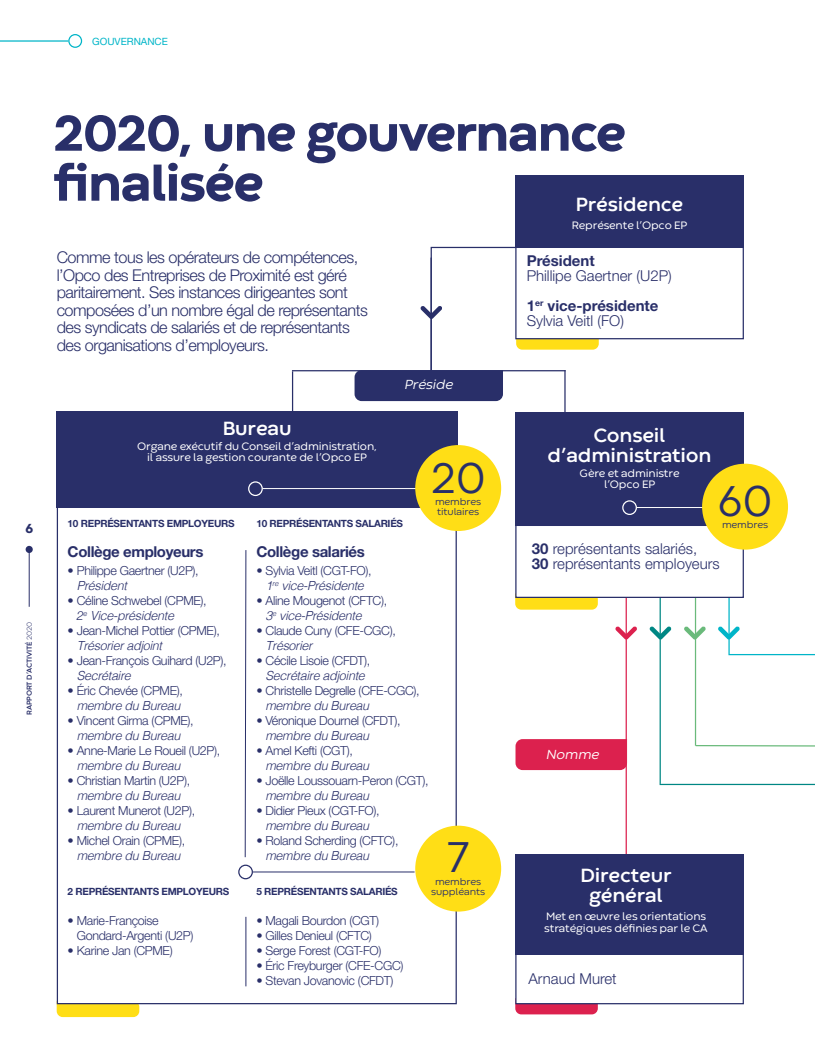
<style>
.page{position:relative;width:815px;height:1063px;background:#fff}
.page>*{position:absolute;margin:0;border:0;box-sizing:border-box;transform-origin:0 0}
.t1{font:800 52.5px/50px "Codec Warm";letter-spacing:-.035em;color:#292f69}
.t2{font:45px "Codec Warm News";color:#292f69}
.t3{font:700 20px/20px "Codec Warm";letter-spacing:-.01em;color:#fff;text-align:center}
.t4{font:300 16.25px/17.5px "Helvetica Neue LT Std";letter-spacing:-.03em;color:#292f69}
.t5{font:300 15px/30px "Helvetica Neue LT Std";color:#292f69}
.t6{font:700 15px "Helvetica Neue LT Std";letter-spacing:-.025em;color:#292f69}
.t7{font:700 15px "Helvetica Neue LT Std";color:#292f69}
.t8{font:italic 13.75px "Codec Warm News";letter-spacing:-.01em;color:#fff}
.t9{font:800 13.75px "Codec Warm";color:#292f69}
.t10{font:300 12.5px/15px "Helvetica Neue LT Std";letter-spacing:-.025em;color:#292f69}
.t11{font:italic 300 12.5px "Helvetica";letter-spacing:-.025em;color:#292f69}
.t12{font:11.25px/11.2px "Codec Warm";letter-spacing:-.01em;color:#fff;text-align:center}
.t13{font:700 10px "Helvetica Neue LT Std";letter-spacing:-.025em;color:#292f69}
.t14{font:10px/10px "Codec Warm News";letter-spacing:-.01em;color:#292f69}
.t15{font:10px "Helvetica Neue LT Std";color:#00b5c8}
.t16{font:700 7.5px "Codec Warm";letter-spacing:-.01em;color:#292f69}
.s1{font-weight:300}
.s2{font-weight:700}
.s3{font-family:"Helvetica Neue LT Std"}
</style>
<div class="page">
<div style="left:26px;top:546px;width:7px;height:7px;background:#292f69;border-radius:50%"></div>
<hr style="left:29px;top:550px;width:1px;height:57px;background:#292f69">
<hr style="left:660px;top:597px;width:1px;height:187px;background:#008784">
<hr style="left:695px;top:581px;width:1px;height:165px;background:#6aba7b">
<hr style="left:626px;top:598px;width:1px;height:272px;background:#dc214e">
<svg style="left:515px;top:1004px;width:83px;height:10px"></svg>
<svg style="left:57px;top:1004px;width:82px;height:13px"></svg>
<svg style="left:515px;top:598px;width:83px;height:12px"></svg>
<div style="left:515px;top:525px;width:229px;height:73px;background:#fff;border:1px solid #292f69"></div>
<div style="left:515px;top:245px;width:229px;height:94px;background:#fff;border:1px solid #292f69"></div>
<div style="left:515px;top:911px;width:229px;height:93px;background:#fff;border:1px solid #292f69"></div>
<div style="left:57px;top:506px;width:400px;height:498px;background:#fff;border:1px solid #292f69"></div>
<hr style="left:292px;top:371px;width:1px;height:44px;background:#292f69">
<hr style="left:564px;top:370px;width:2px;height:56px;background:#292f69">
<div style="left:515px;top:412px;width:229px;height:114px;background:#292f69"></div>
<div style="left:515px;top:175px;width:229px;height:72px;background:#292f69"></div>
<div style="left:515px;top:854px;width:229px;height:101px;background:#292f69"></div>
<hr style="left:637px;top:507px;width:68px;height:1px;background:#fff">
<div style="left:622px;top:500px;width:15px;height:15px;border:1px solid #fff;border-radius:50%"></div>
<div style="left:57px;top:411px;width:401px;height:96px;background:#292f69"></div>
<hr style="left:263px;top:488px;width:195px;height:1px;background:#fff">
<div style="left:248px;top:481px;width:15px;height:15px;border:1px solid #fff;border-radius:50%"></div>
<div style="left:415px;top:445px;width:86px;height:86px;background:#ffde16;border-radius:50%"></div>
<svg style="left:244px;top:550px;width:3px;height:308px"></svg>
<hr style="left:245px;top:917px;width:1px;height:69px;background:#292f69">
<hr style="left:253px;top:872px;width:162px;height:1px;background:#292f69">
<div style="left:238px;top:865px;width:15px;height:14px;border:1px solid #292f69;border-radius:50%"></div>
<hr style="left:660px;top:784px;width:155px;height:1px;background:#008784">
<svg style="left:694px;top:744px;width:121px;height:3px"></svg>
<hr style="left:292px;top:370px;width:274px;height:1px;background:#292f69">
<div style="left:515px;top:739px;width:112px;height:31px;background:#dc214e"></div>
<div style="left:702px;top:464px;width:86px;height:86px;background:#ffde16;border-radius:50%"></div>
<svg style="left:355px;top:246px;width:244px;height:155px"></svg>
<svg style="left:650px;top:626px;width:21px;height:14px"></svg>
<svg style="left:684px;top:626px;width:22px;height:14px"></svg>
<svg style="left:718px;top:594px;width:97px;height:62px"></svg>
<svg style="left:615px;top:626px;width:22px;height:14px"></svg>
<div style="left:415px;top:826px;width:86px;height:86px;background:#ffde16;border-radius:50%"></div>
<hr style="left:0;top:40px;width:68px;height:2px;background:#00b5c8">
<div style="left:68px;top:34px;width:14px;height:14px;border:1px solid #00b5c8;border-radius:50%"></div>
<p class="t15" style="left:92px;top:36px;width:77px">GOUVERNANCE</p>
<p class="t9" style="left:26px;top:519px;width:9px">6</p>
<p class="t16" style="left:25px;top:715px;width:95px;rotate:-90deg">RAPPORT D’ACTIVITÉ <span class="s1">2020</span></p>
<h1 class="t1" style="left:53px;top:112px;width:575px">2020, une gouvernance finalisée</h1>
<h3 class="t3" style="left:576px;top:196px;width:109px">Présidence</h3>
<p class="t12" style="left:572px;top:220px;width:117px">Représente l’Opco EP</p>
<p class="t4" style="left:57px;top:248px;width:313px">Comme tous les opérateurs de compétences, l’Opco des Entreprises de Proximité est géré paritairement. Ses instances dirigeantes sont composées d’un nombre égal de représentants des syndicats de salariés et de représentants des organisations d’employeurs.</p>
<h3 class="t3" style="left:223px;top:420px;width:70px">Bureau</h3>
<p class="t12" style="left:137px;top:441px;width:241px">Organe exécutif du Conseil d’administration, il assure la gestion courante de l’Opco EP</p>
<p class="t8" style="left:404px;top:377px;width:50px">Préside</p>
<h2 class="t2" style="left:431px;top:451px;width:57px">20</h2>
<p class="t14" style="left:435px;top:497px;width:48px">membres titulaires</p>
<p class="t13" style="left:68px;top:517px;width:169px">10 REPRÉSENTANTS EMPLOYEURS</p>
<p class="t6" style="left:68px;top:543px;width:137px">Collège employeurs</p>
<p class="t10" style="left:68px;top:563px;width:133px"><span class="s2">•</span> Philippe Gaertner (U2P),</p>
<p class="t11" style="left:77px;top:575px;width:52px">Président</p>
<p class="t10" style="left:68px;top:593px;width:141px">• Céline Schwebel (CPME),</p>
<p class="t11" style="left:77px;top:605px;width:99px"><span class="s3">2</span><sup>e</sup> Vice-présidente</p>
<p class="t10" style="left:68px;top:623px;width:154px">• Jean-Michel Pottier (CPME),</p>
<p class="t11" style="left:77px;top:635px;width:87px">Trésorier adjoint</p>
<p class="t10" style="left:68px;top:653px;width:161px">• Jean-François Guihard (U2P),</p>
<p class="t11" style="left:77px;top:665px;width:56px">Secrétaire</p>
<p class="t10" style="left:68px;top:683px;width:117px">• Éric Chevée (CPME),</p>
<p class="t11" style="left:77px;top:695px;width:105px">membre du Bureau</p>
<p class="t10" style="left:68px;top:713px;width:128px">• Vincent Girma (CPME),</p>
<p class="t11" style="left:77px;top:725px;width:105px">membre du Bureau</p>
<p class="t10" style="left:68px;top:743px;width:154px">• Anne-Marie Le Roueil (U2P),</p>
<p class="t11" style="left:77px;top:755px;width:105px">membre du Bureau</p>
<p class="t10" style="left:68px;top:773px;width:124px">• Christian Martin (U2P),</p>
<p class="t11" style="left:77px;top:785px;width:105px">membre du Bureau</p>
<p class="t10" style="left:68px;top:803px;width:129px">• Laurent Munerot (U2P),</p>
<p class="t11" style="left:77px;top:815px;width:105px">membre du Bureau</p>
<p class="t10" style="left:68px;top:833px;width:119px">• Michel Orain (CPME),</p>
<p class="t11" style="left:77px;top:845px;width:105px">membre du Bureau</p>
<p class="t13" style="left:68px;top:886px;width:163px">2 REPRÉSENTANTS EMPLOYEURS</p>
<p class="t10" style="left:77px;top:913px;width:118px;text-indent:-9px">• Marie-Françoise<br>Gondard-Argenti (U2P)</p>
<p class="t10" style="left:68px;top:943px;width:107px">• Karine Jan (CPME)</p>
<p class="t13" style="left:256px;top:517px;width:148px">10 REPRÉSENTANTS SALARIÉS</p>
<p class="t6" style="left:256px;top:543px;width:110px">Collège salariés</p>
<p class="t10" style="left:256px;top:563px;width:117px"><span class="s2">•</span> Sylvia Veitl (CGT-FO),</p>
<p class="t11" style="left:266px;top:575px;width:100px">1<sup>re</sup> vice-Présidente</p>
<p class="t10" style="left:256px;top:593px;width:132px"><span class="s2">•</span> Aline Mougenot (CFTC),</p>
<p class="t11" style="left:266px;top:605px;width:98px">3<sup>e</sup> vice-Présidente</p>
<p class="t10" style="left:256px;top:623px;width:141px"><span class="s2">•</span> Claude Cuny (CFE-CGC),</p>
<p class="t11" style="left:266px;top:635px;width:48px">Trésorier</p>
<p class="t10" style="left:256px;top:653px;width:116px"><span class="s2">•</span> Cécile Lisoie (CFDT),</p>
<p class="t11" style="left:266px;top:665px;width:101px">Secrétaire adjointe</p>
<p class="t10" style="left:256px;top:683px;width:165px"><span class="s2">•</span> Christelle Degrelle (CFE-CGC),</p>
<p class="t11" style="left:266px;top:695px;width:105px">membre du Bureau</p>
<p class="t10" style="left:256px;top:713px;width:146px"><span class="s2">•</span> Véronique Dournel (CFDT),</p>
<p class="t11" style="left:266px;top:725px;width:105px">membre du Bureau</p>
<p class="t10" style="left:256px;top:743px;width:98px"><span class="s2">•</span> Amel Kefti (CGT),</p>
<p class="t11" style="left:266px;top:755px;width:105px">membre du Bureau</p>
<p class="t10" style="left:256px;top:773px;width:174px"><span class="s2">•</span> Joëlle Loussouarn-Peron (CGT),</p>
<p class="t11" style="left:266px;top:785px;width:105px">membre du Bureau</p>
<p class="t10" style="left:256px;top:803px;width:125px"><span class="s2">•</span> Didier Pieux (CGT-FO),</p>
<p class="t11" style="left:266px;top:815px;width:105px">membre du Bureau</p>
<p class="t10" style="left:256px;top:833px;width:144px"><span class="s2">•</span> Roland Scherding (CFTC),</p>
<p class="t11" style="left:266px;top:845px;width:105px">membre du Bureau</p>
<h2 class="t2" style="left:446px;top:831px;width:26px">7</h2>
<p class="t14" style="left:431px;top:877px;width:55px;text-align:center">membres suppléants</p>
<p class="t13" style="left:256px;top:886px;width:143px">5 REPRÉSENTANTS SALARIÉS</p>
<p class="t10" style="left:256px;top:913px;width:124px">• Magali Bourdon (CGT)</p>
<p class="t10" style="left:256px;top:928px;width:117px">• Gilles Denieul (CFTC)</p>
<p class="t10" style="left:256px;top:943px;width:127px">• Serge Forest (CGT-FO)</p>
<p class="t10" style="left:256px;top:958px;width:149px">• Éric Freyburger (CFE-CGC)</p>
<p class="t10" style="left:256px;top:973px;width:139px">• Stevan Jovanovic (CFDT)</p>
<p class="t7" style="left:527px;top:251px;width:70px">Président</p>
<p class="t5" style="left:527px;top:260px;width:147px">Phillipe Gaertner (U2P)<br><span class="s2">1</span><sup>er</sup> <span class="s2">vice-présidente</span></p>
<p class="t5" style="left:527px;top:305px;width:99px">Sylvia Veitl (FO)</p>
<h3 class="t3" style="left:548px;top:427px;width:165px">Conseil d’administration</h3>
<p class="t12" style="left:579px;top:468px;width:102px">Gère et administre l’Opco EP</p>
<h2 class="t2" style="left:718px;top:474px;width:56px">60</h2>
<p class="t14" style="left:722px;top:521px;width:48px">membres</p>
<p class="t5" style="left:532px;top:541px;width:189px;line-height:15px"><span class="s2">30</span> représentants salariés,<br><span class="s2">30</span> représentants employeurs</p>
<p class="t8" style="left:546px;top:746px;width:54px">Nomme</p>
<h3 class="t3" style="left:580px;top:867px;width:93px">Directeur général</h3>
<p class="t12" style="left:544px;top:912px;width:165px;text-align:left">Met en œuvre les orientations stratégiques définies par le CA</p>
<p class="t5" style="left:528px;top:964px;width:90px">Arnaud Muret</p>
</div>
